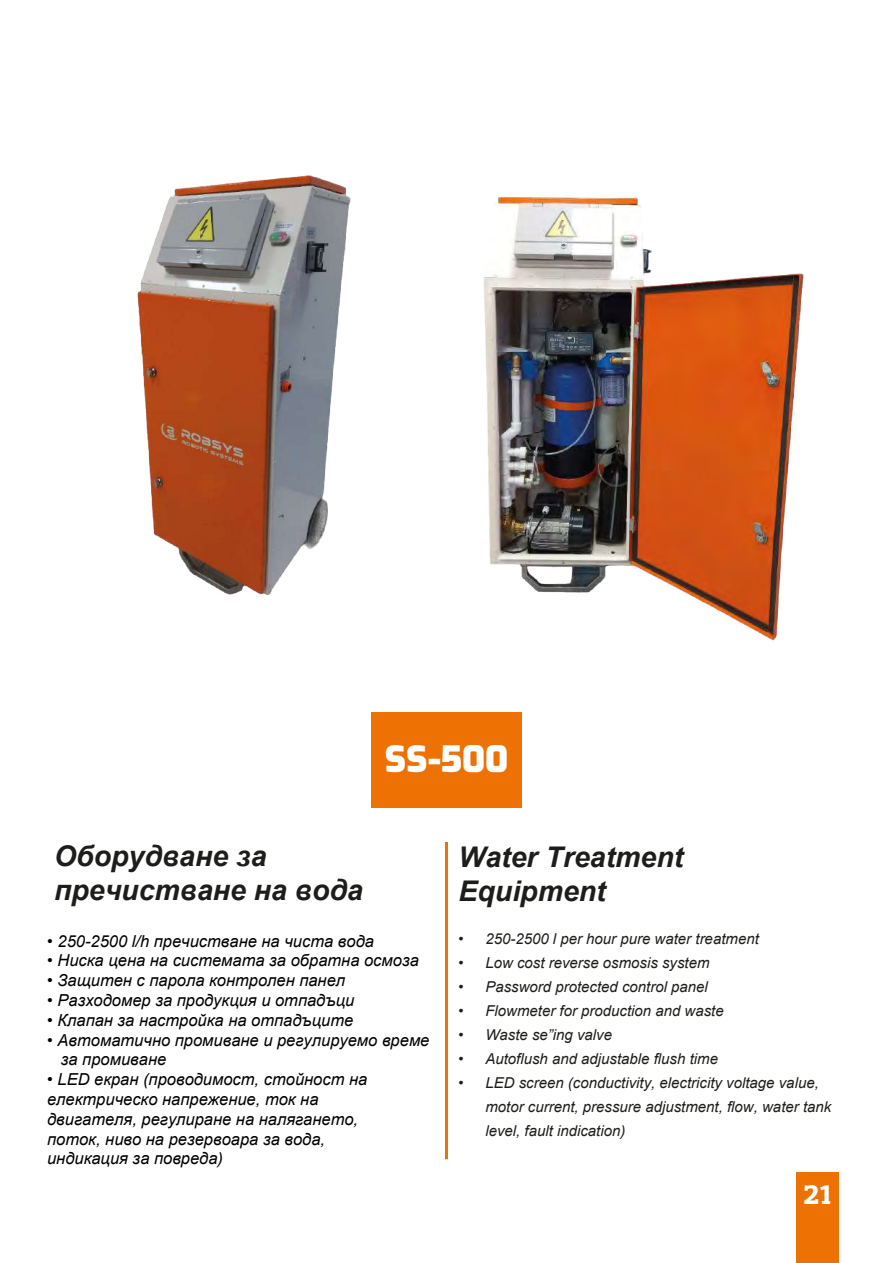
<style>
.page{position:relative;width:893px;height:1263px;background:#fff}
.page>*{position:absolute;margin:0;border:0;box-sizing:border-box;transform-origin:0 0}
.t1{font:900 36px "Exo";color:#fff}
.t2{font:italic 700 28.5px/34.2px "Arial";color:#1d1d1b}
.t3{font:700 28.5px "Bandera Pro";color:#fff}
.t4{font:italic 16.5px/19.8px "Arial";color:#000}
.t5{font:italic 15px/23.7px "Arial";color:#1d1d1b}
</style>
<div class="page">
<div style="left:796px;top:1172px;width:43px;height:91px;background:#ee7203"></div>
<hr style="left:445px;top:842px;width:3px;height:317px;background:#ee7203">
<div style="left:371px;top:712px;width:151px;height:96px;background:#ee7203"></div>
<img style="left:137px;top:175px;width:214px;height:420px">
<img style="left:483px;top:197px;width:321px;height:444px">
<h1 class="t1" style="left:385px;top:733px;width:125px">SS-500</h1>
<h2 class="t2" style="left:54px;top:840px;width:310px">Оборудване за пречистване на вода</h2>
<h2 class="t2" style="left:458px;top:840px;width:226px">Water Treatment<br>Equipment</h2>
<p class="t5" style="left:458px;top:927px;width:302px">• 250-2500 l per hour pure water treatment</p>
<p class="t5" style="left:458px;top:951px;width:253px">• Low cost reverse osmosis system</p>
<p class="t5" style="left:458px;top:975px;width:251px">• Password protected control panel</p>
<p class="t5" style="left:458px;top:999px;width:267px">• Flowmeter for production and waste</p>
<p class="t5" style="left:458px;top:1023px;width:155px">• Waste se”ing valve</p>
<p class="t5" style="left:458px;top:1047px;width:261px">• Autoflush and adjustable flush time</p>
<p class="t5" style="left:485px;top:1071px;width:347px;text-indent:-27px">• LED screen (conductivity, electricity voltage value, motor current, pressure adjustment, flow, water tank level, fault indication)</p>
<p class="t4" style="left:47px;top:931px;width:328px">• 250-2500 l/h пречистване на чиста вода</p>
<p class="t4" style="left:47px;top:951px;width:373px">• Ниска цена на системата за обратна осмоза</p>
<p class="t4" style="left:47px;top:971px;width:300px">• Защитен с парола контролен панел</p>
<p class="t4" style="left:47px;top:990px;width:309px">• Разходомер за продукция и отпадъци</p>
<p class="t4" style="left:47px;top:1010px;width:308px">• Клапан за настройка на отпадъците</p>
<p class="t4" style="left:61px;top:1030px;width:370px;text-indent:-14px">• Автоматично промиване и регулируемо време за промиване</p>
<p class="t4" style="left:47px;top:1070px;width:322px">• LED екран (проводимост, стойност на електрическо напрежение, ток на двигателя, регулиране на налягането, поток, ниво на резервоара за вода, индикация за повреда)</p>
<h2 class="t3" style="left:803px;top:1176px;width:30px">21</h2>
</div>
